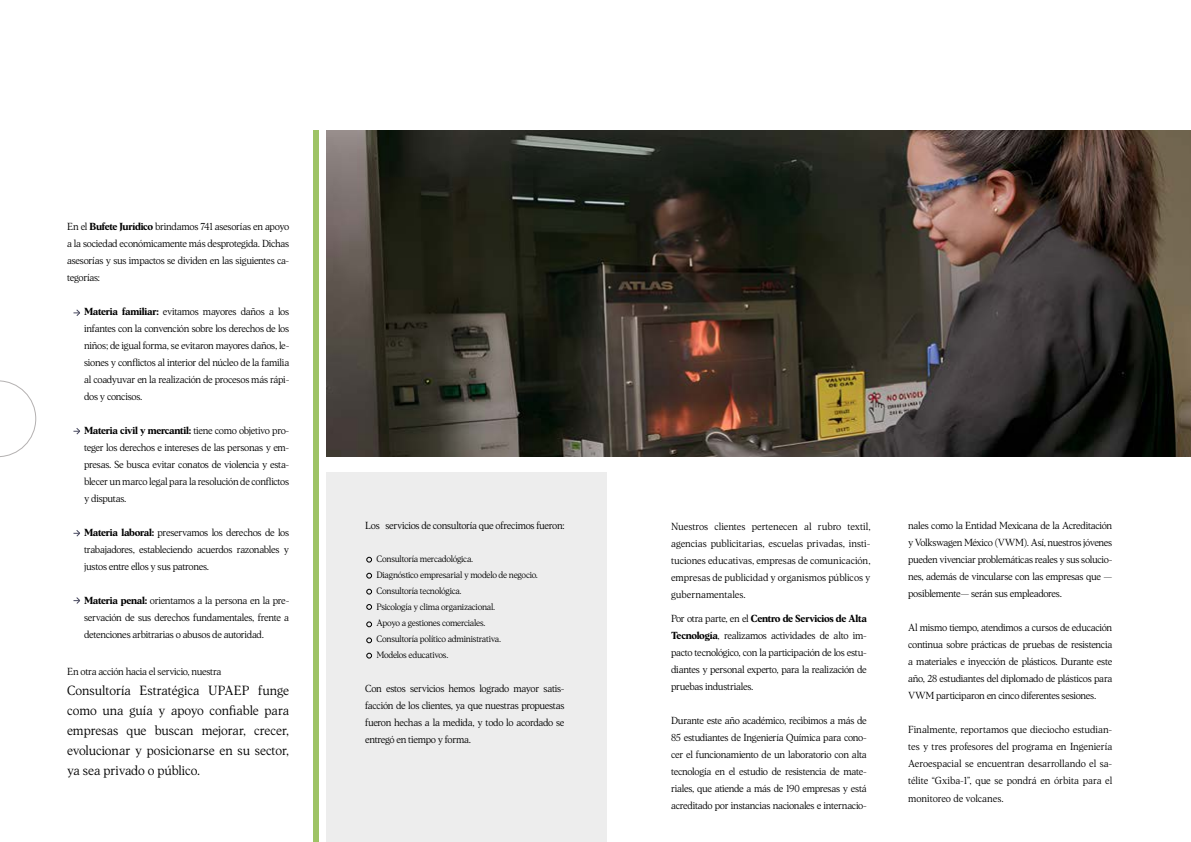
<style>
.page{position:relative;width:1191px;height:842px;background:#fff}
.page>*{position:absolute;margin:0;border:0;box-sizing:border-box;transform-origin:0 0}
.t1{font:300 13px/20px "Albra Text";letter-spacing:-.01em;color:#000;text-align:justify}
.t2{font:300 10px/17px "Albra Text";letter-spacing:-.025em;color:#000;text-align:justify}
.t3{font:10px "Albra Text Semi";letter-spacing:-.03em;color:#000}
.t4{font:300 9px/16px "Albra Text";letter-spacing:-.025em;color:#000}
.s1{font-family:"Albra Text Semi";font-weight:400}
.s2{font-family:"Albra Text";font-weight:300}
</style>
<div class="page">
<svg style="left:0;top:381px;width:36px;height:76px"></svg>
<div style="left:326px;top:472px;width:280px;height:370px;background:#ededed"></div>
<svg style="left:366px;top:557px;width:6px;height:5px"></svg>
<svg style="left:366px;top:573px;width:6px;height:5px"></svg>
<svg style="left:366px;top:622px;width:6px;height:5px"></svg>
<svg style="left:366px;top:638px;width:6px;height:5px"></svg>
<svg style="left:366px;top:653px;width:6px;height:5px"></svg>
<svg style="left:366px;top:589px;width:6px;height:5px"></svg>
<svg style="left:366px;top:604px;width:6px;height:6px"></svg>
<div style="left:313px;top:130px;width:6px;height:712px;background:#9ec365"></div>
<svg style="left:73px;top:309px;width:7px;height:7px"></svg>
<svg style="left:73px;top:428px;width:7px;height:6px"></svg>
<svg style="left:73px;top:530px;width:7px;height:6px"></svg>
<svg style="left:73px;top:597px;width:7px;height:7px"></svg>
<img style="left:326px;top:130px;width:865px;height:327px">
<p class="t2" style="left:67px;top:218px;width:224px">En el <span class="s1">Bufete Jurídico</span> brindamos 741 asesorías en apoyo a la sociedad económicamente más desprotegida. Dichas asesorías y sus impactos se dividen en las siguientes ca&shy;tegorías:</p>
<p class="t2" style="left:84px;top:303px;width:207px"><span class="s1">Materia familiar:</span> evitamos mayores daños a los infantes con la convención sobre los derechos de los niños; de igual forma, se evitaron mayores daños, le&shy;siones y conflictos al interior del núcleo de la familia al coadyuvar en la realización de procesos más rápi&shy;dos y concisos.</p>
<p class="t3" style="left:84px;top:423px;width:207px">Materia civil y mercantil: <span class="s2">tiene como objetivo pro-</span></p>
<p class="t2" style="left:84px;top:439px;width:207px">teger los derechos e intereses de las personas y em&shy;presas. Se busca evitar conatos de violencia y esta&shy;blecer un marco legal para la resolución de conflictos y disputas.</p>
<p class="t2" style="left:84px;top:524px;width:207px"><span class="s1">Materia laboral:</span> preservamos los derechos de los trabajadores, estableciendo acuerdos razonables y justos entre ellos y sus patrones.</p>
<p class="t2" style="left:84px;top:592px;width:207px"><span class="s1">Materia penal:</span> orientamos a la persona en la pre&shy;servación de sus derechos fundamentales, frente a detenciones arbitrarias o abusos de autoridad.</p>
<p class="t2" style="left:67px;top:663px;width:156px">En otra acción hacia el servicio, nuestra</p>
<h1 class="t1" style="left:67px;top:680px;width:224px">Consultoría Estratégica UPAEP funge como una guía y apoyo confiable para empresas que buscan mejorar, crecer, evolucionar y posicionarse en su sector, ya sea privado o público.</h1>
<p class="t2" style="left:365px;top:516px;width:201px">Los servicios de consultoría que ofrecimos fueron:</p>
<p class="t4" style="left:376px;top:550px;width:163px">Consultoría mercadológica.<br>Diagnóstico empresarial y modelo de negocio.<br>Consultoría tecnológica.<br>Psicología y clima organizacional.<br>Apoyo a gestiones comerciales.<br>Consultoría político administrativa.<br>Modelos educativos.</p>
<p class="t2" style="left:365px;top:679px;width:201px">Con estos servicios hemos logrado mayor satis&shy;facción de los clientes, ya que nuestras propuestas fueron hechas a la medida, y todo lo acordado se entregó en tiempo y forma.</p>
<p class="t2" style="left:671px;top:517px;width:201px">Nuestros clientes pertenecen al rubro textil, agencias publicitarias, escuelas privadas, insti&shy;tuciones educativas, empresas de comunicación, empresas de publicidad y organismos públicos y gubernamentales.</p>
<p class="t3" style="left:671px;top:611px;width:197px"><span class="s2">Por otra parte, en el</span> Centro de Servicios de Alta</p>
<p class="t2" style="left:671px;top:626px;width:197px"><span class="s1">Tecnología</span>, realizamos actividades de alto im&shy;pacto tecnológico, con la participación de los estu&shy;diantes y personal experto, para la realización de pruebas industriales.</p>
<p class="t2" style="left:671px;top:711px;width:197px">Durante este año académico, recibimos a más de 85 estudiantes de Ingeniería Química para cono&shy;cer el funcionamiento de un laboratorio con alta tecnología en el estudio de resistencia de mate&shy;riales, que atiende a más de 190 empresas y está acreditado por instancias nacionales e internacio-</p>
<p class="t2" style="left:908px;top:517px;width:206px">nales como la Entidad Mexicana de la Acreditación y Volkswagen México (VWM). Así, nuestros jóvenes pueden vivenciar problemáticas reales y sus solucio&shy;nes, además de vincularse con las empresas que — posiblemente— serán sus empleadores.</p>
<p class="t2" style="left:908px;top:619px;width:206px">Al mismo tiempo, atendimos a cursos de educación continua sobre prácticas de pruebas de resistencia a materiales e inyección de plásticos. Durante este año, 28 estudiantes del diplomado de plásticos para VWM participaron en cinco diferentes sesiones.</p>
<p class="t2" style="left:908px;top:721px;width:206px">Finalmente, reportamos que dieciocho estudian&shy;tes y tres profesores del programa en Ingeniería Aeroespacial se encuentran desarrollando el sa&shy;télite “Gxiba-1”, que se pondrá en órbita para el monitoreo de volcanes.</p>
</div>
